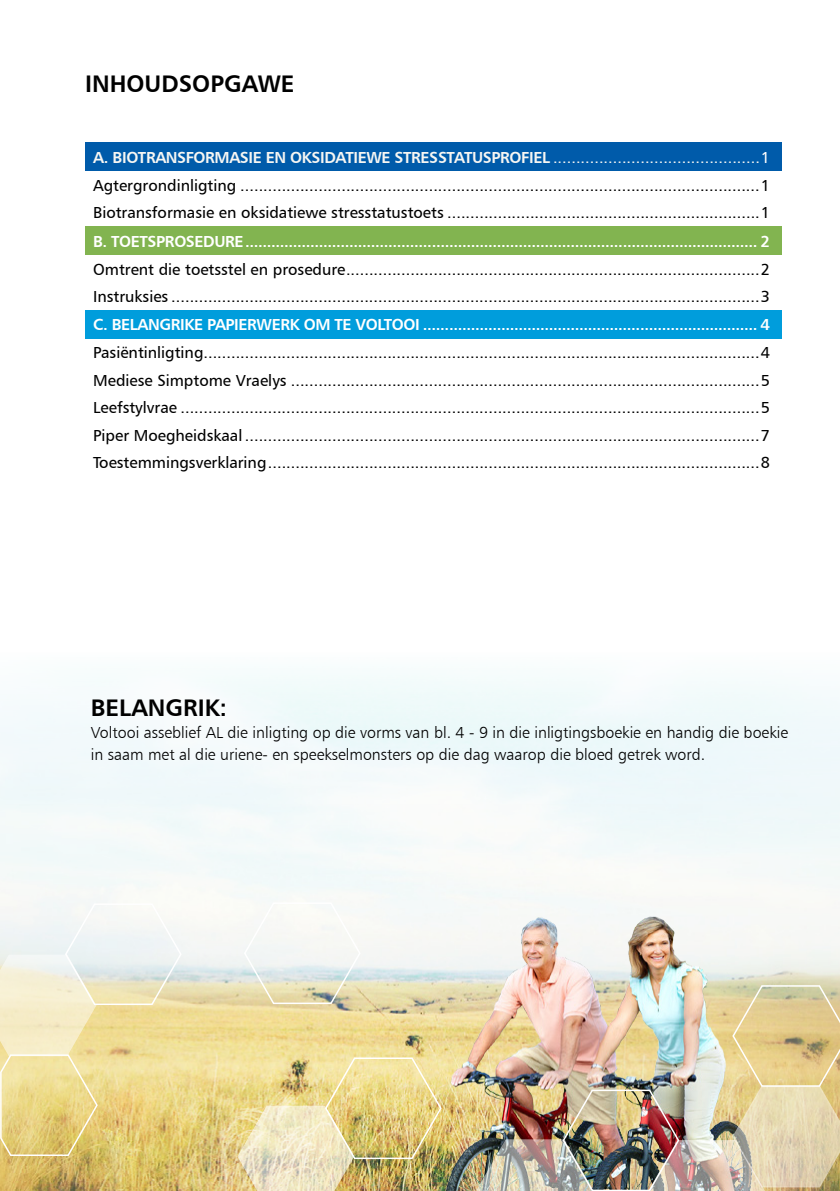
<style>
.page{position:relative;width:840px;height:1191px;background:#fff}
.page>*{position:absolute;margin:0;border:0;box-sizing:border-box;transform-origin:0 0}
.t1{font:24px "Humanist 777 BT Bold B";color:#000}
.t2{font:16px/27.4px "Humanist 777 BT Roman B";color:#000}
.t3{font:16px "Humanist 777 BT Bold B";letter-spacing:-.025em;color:#fff}
.t4{font:16px/22px "Humanist 777 BT Light B";color:#000}
.t5{font:16px "Humanist 777 BT Bold B";letter-spacing:-.025em;color:#f6f6f3}
.s1{font-family:"Humanist 777 BT Roman B"}
.s2{font-family:"Humanist 777 BT Roman B";color:#fff}
</style>
<div class="page">
<img style="left:0;top:673px;width:839px;height:518px">
<img style="left:348px;top:899px;width:457px;height:292px">
<svg style="left:0;top:902px;width:182px;height:254px"></svg>
<img style="left:236px;top:1056px;width:206px;height:135px">
<img style="left:475px;top:984px;width:364px;height:207px">
<svg style="left:243px;top:901px;width:118px;height:103px"></svg>
<div style="left:85px;top:143px;width:695px;height:28px;background:#005baa"></div>
<div style="left:85px;top:226px;width:695px;height:28px;background:#82b450"></div>
<div style="left:85px;top:310px;width:695px;height:28px;background:#009ddc"></div>
<h1 class="t1" style="left:85px;top:68px;width:211px">INHOUDSOPGAWE</h1>
<p class="t5" style="left:93px;top:147px;width:677px">A. BIOTRANSFORMASIE EN OKSIDATIEWE STRESSTATUSPROFIEL <span class="s1">.............................................</span><span class="s2">1</span></p>
<p class="t2" style="left:93px;top:171px;width:678px">Agtergrondinligting .................................................................................................................1<br>Biotransformasie en oksidatiewe stresstatustoets ....................................................................1</p>
<p class="t3" style="left:93px;top:231px;width:678px">B. TOETSPROSEDURE...................................................................................................................... 2</p>
<p class="t2" style="left:93px;top:255px;width:678px">Omtrent die toetsstel en prosedure..........................................................................................2<br>Instruksies ................................................................................................................................3</p>
<p class="t3" style="left:93px;top:314px;width:678px">C. BELANGRIKE PAPIERWERK OM TE VOLTOOI ............................................................................. 4</p>
<p class="t2" style="left:93px;top:339px;width:678px;text-align:justify">Pasiëntinligting.........................................................................................................................4<br>Mediese Simptome Vraelys ......................................................................................................5<br>Leefstylvrae ..............................................................................................................................5<br>Piper Moegheidskaal ................................................................................................................7<br>Toestemmingsverklaring...........................................................................................................8</p>
<h1 class="t1" style="left:91px;top:692px;width:138px">BELANGRIK:</h1>
<p class="t4" style="left:91px;top:721px;width:698px">Voltooi asseblief AL die inligting op die vorms van bl. 4 - 9 in die inligtingsboekie en handig die boekie in saam met al die uriene- en speekselmonsters op die dag waarop die bloed getrek word.</p>
</div>
